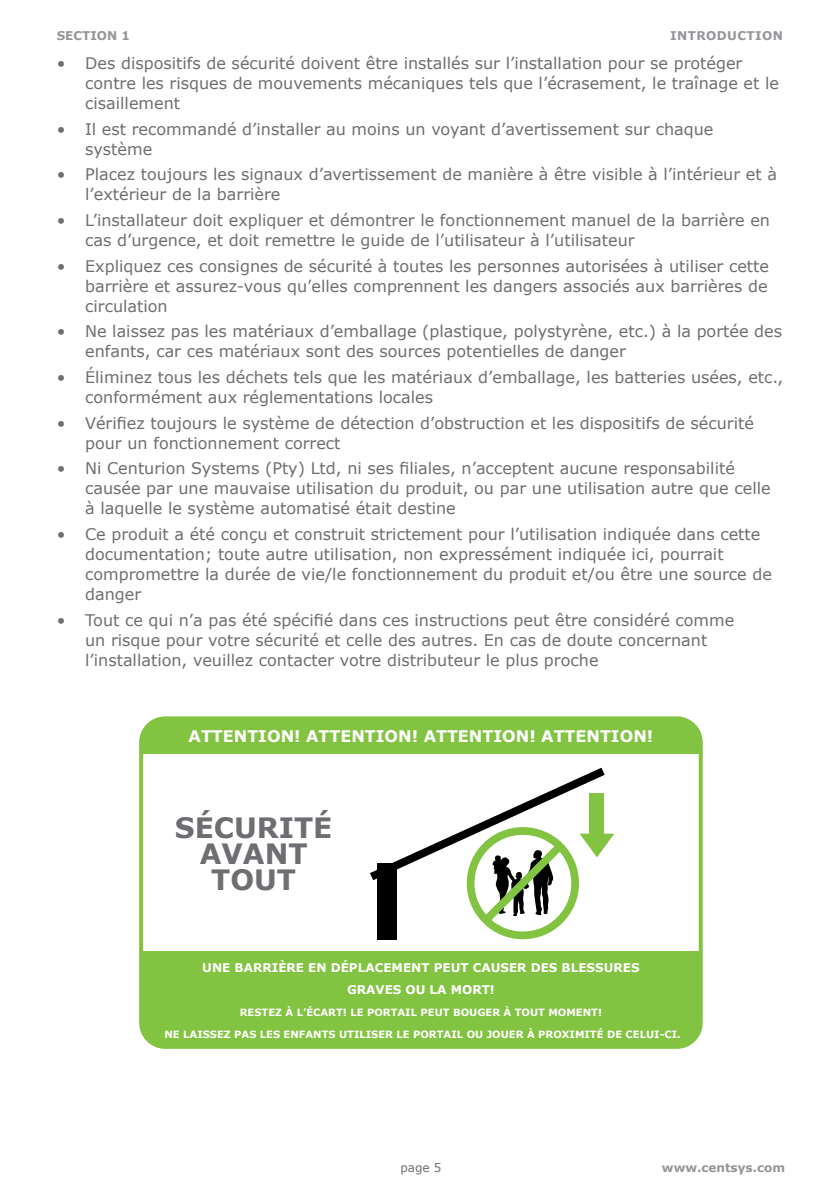
<style>
.page{position:relative;width:840px;height:1191px;background:#fff}
.page>*{position:absolute;margin:0;border:0;box-sizing:border-box;transform-origin:0 0}
.t1{font:700 28px/26px "Verdana";color:#6d6e71;text-align:center}
.t2{font:16px/20px "Verdana";color:#6d6e71}
.t3{font:700 16px "Verdana";color:#fff}
.t4{font:700 12px/22px "Verdana";color:#fff;text-align:center}
.t5{font:700 12px "Verdana";color:#939598}
.t6{font:700 12px "Verdana";letter-spacing:.035em;color:#939598}
.t7{font:12px "Verdana";color:#6d6e71}
.t8{font:700 10px "Verdana";color:#fff}
</style>
<div class="page">
<div style="left:141px;top:718px;width:559px;height:328px;background:#82c341;border-radius:24px"></div>
<div style="left:141px;top:754px;width:559px;height:197px;background:#fff"></div>
<div style="left:139px;top:716px;width:563px;height:332px;border:4px solid #82c341;border-radius:24px"></div>
<div style="left:466px;top:827px;width:112px;height:112px;border:8px solid #82c341;border-radius:50%"></div>
<div style="left:377px;top:862px;width:20px;height:77px;background:#000"></div>
<svg style="left:370px;top:767px;width:244px;height:164px"></svg>
<div style="left:589px;top:794px;width:15px;height:51px;background:#82c341"></div>
<p class="t5" style="left:57px;top:27px;width:75px">SECTION 1</p>
<p class="t2" style="left:85px;top:53px;width:695px;text-indent:-28px">• Des dispositifs de sécurité doivent être installés sur l’installation pour se protéger contre les risques de mouvements mécaniques tels que l’écrasement, le traînage et le cisaillement</p>
<p class="t2" style="left:85px;top:119px;width:629px;text-indent:-28px">• Il est recommandé d’installer au moins un voyant d’avertissement sur chaque système</p>
<p class="t2" style="left:85px;top:164px;width:693px;text-indent:-28px">• Placez toujours les signaux d’avertissement de manière à être visible à l’intérieur et à l’extérieur de la barrière</p>
<p class="t2" style="left:85px;top:210px;width:686px;text-indent:-28px">• L’installateur doit expliquer et démontrer le fonctionnement manuel de la barrière en cas d’urgence, et doit remettre le guide de l’utilisateur à l’utilisateur</p>
<p class="t2" style="left:85px;top:256px;width:685px;text-align:justify;text-indent:-28px">• Expliquez ces consignes de sécurité à toutes les personnes autorisées à utiliser cette barrière et assurez-vous qu’elles comprennent les dangers associés aux barrières de circulation</p>
<p class="t2" style="left:85px;top:321px;width:698px;text-indent:-28px">• Ne laissez pas les matériaux d’emballage (plastique, polystyrène, etc.) à la portée des enfants, car ces matériaux sont des sources potentielles de danger</p>
<p class="t2" style="left:85px;top:367px;width:699px;text-indent:-28px">• Éliminez tous les déchets tels que les matériaux d’emballage, les batteries usées, etc., conformément aux réglementations locales</p>
<p class="t2" style="left:85px;top:413px;width:670px;text-indent:-28px">• Vérifiez toujours le système de détection d’obstruction et les dispositifs de sécurité pour un fonctionnement correct</p>
<p class="t2" style="left:85px;top:458px;width:686px;text-indent:-28px">• Ni Centurion Systems (Pty) Ltd, ni ses filiales, n’acceptent aucune responsabilité causée par une mauvaise utilisation du produit, ou par une utilisation autre que celle à laquelle le système automatisé était destine</p>
<p class="t2" style="left:85px;top:524px;width:688px;text-indent:-28px">• Ce produit a été conçu et construit strictement pour l’utilisation indiquée dans cette documentation; toute autre utilisation, non expressément indiquée ici, pourrait compromettre la durée de vie/le fonctionnement du produit et/ou être une source de danger</p>
<p class="t2" style="left:85px;top:610px;width:650px;text-indent:-28px">• Tout ce qui n’a pas été spécifié dans ces instructions peut être considéré comme un risque pour votre sécurité et celle des autres. En cas de doute concernant l’installation, veuillez contacter votre distributeur le plus proche</p>
<p class="t6" style="left:670px;top:27px;width:114px">INTRODUCTION</p>
<p class="t3" style="left:188px;top:725px;width:466px">ATTENTION! ATTENTION! ATTENTION! ATTENTION!</p>
<h1 class="t1" style="left:175px;top:814px;width:159px">SÉCURITÉ<br>AVANT<br>TOUT</h1>
<p class="t4" style="left:202px;top:956px;width:438px">UNE BARRIÈRE EN DÉPLACEMENT PEUT CAUSER DES BLESSURES<br>GRAVES OU LA MORT!</p>
<p class="t8" style="left:239px;top:1004px;width:364px">RESTEZ À L’ÉCART! LE PORTAIL PEUT BOUGER À TOUT MOMENT!</p>
<p class="t8" style="left:164px;top:1026px;width:517px">NE LAISSEZ PAS LES ENFANTS UTILISER LE PORTAIL OU JOUER À PROXIMITÉ DE CELUI-CI.</p>
<p class="t7" style="left:400px;top:1159px;width:43px">page 5</p>
<p class="t5" style="left:661px;top:1159px;width:124px">www.centsys.com</p>
</div>
